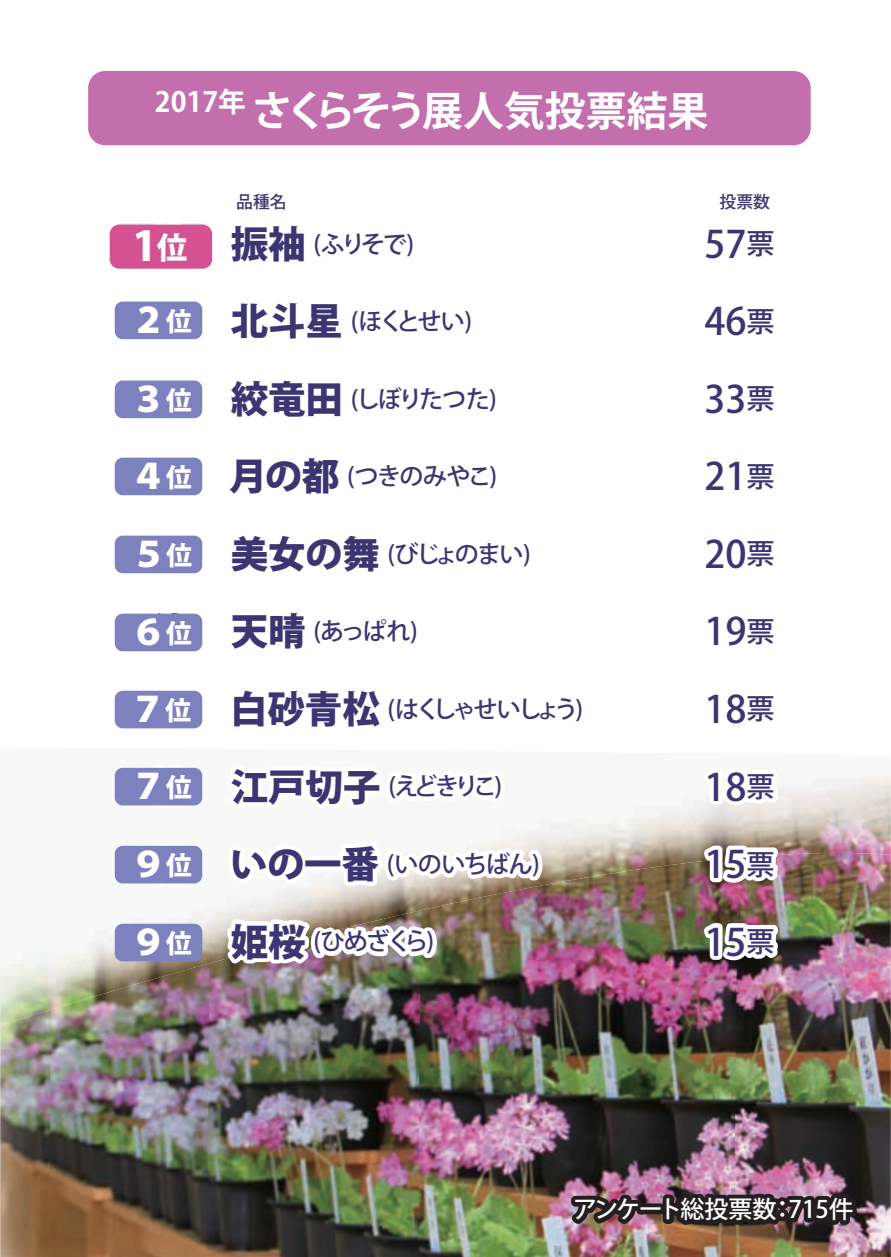
<style>
.page{position:relative;width:891px;height:1257px;background:#fff}
.page>*{position:absolute;margin:0;border:0;box-sizing:border-box;transform-origin:0 0}
.t1{font:700 40.95px "Koz Go Pro";color:#fff}
.t2{font:800 40.35px "Koz Go Pro";color:#fff}
.t3{font:500 37.5px "Koz Go Pro";color:#3c3571}
.t4{font:800 34.5px "Koz Go Pro";color:#fff}
.t5{font:500 24px "Koz Go Pro";letter-spacing:-.115em;color:#3c3571}
.t6{font:500 24px "Koz Go Pro";letter-spacing:-.155em;color:#3c3571}
.t7{font:500 24px "Koz Go Pro";color:#fff}
.t8{font:500 16.8px "Koz Go Pro";color:#3c3571}
.s1{font-weight:800;font-size:37.5px}
.s2{font-size:28.2px}
.s3{font-size:30.45px}
.s4{font-size:25.95px}
</style>
<div class="page">
<img style="left:0;top:1026px;width:1px;height:230px">
<img style="left:737px;top:1025px;width:154px;height:231px">
<img style="left:421px;top:1025px;width:316px;height:231px">
<img style="left:209px;top:1025px;width:212px;height:231px">
<img style="left:51px;top:1025px;width:158px;height:231px">
<img style="left:1px;top:1025px;width:50px;height:231px">
<img style="left:0;top:964px;width:1px;height:62px">
<img style="left:1px;top:776px;width:890px;height:249px">
<svg style="left:121px;top:223px;width:75px;height:2px"></svg>
<svg style="left:119px;top:338px;width:77px;height:2px"></svg>
<svg style="left:122px;top:418px;width:73px;height:1px"></svg>
<svg style="left:121px;top:495px;width:75px;height:1px"></svg>
<svg style="left:121px;top:573px;width:75px;height:1px"></svg>
<svg style="left:121px;top:651px;width:75px;height:1px"></svg>
<svg style="left:118px;top:727px;width:78px;height:2px"></svg>
<svg style="left:121px;top:805px;width:75px;height:7px"></svg>
<svg style="left:698px;top:776px;width:87px;height:33px"></svg>
<svg style="left:121px;top:835px;width:75px;height:55px"></svg>
<img style="left:698px;top:839px;width:87px;height:48px">
<svg style="left:203px;top:145px;width:387px;height:826px"></svg>
<img style="left:698px;top:916px;width:87px;height:48px">
<img style="left:558px;top:1179px;width:303px;height:68px">
<div style="left:110px;top:225px;width:102px;height:44px;background:#d55292;border-radius:9px"></div>
<div style="left:115px;top:301px;width:87px;height:38px;background:#7d81be;border-radius:8px"></div>
<div style="left:115px;top:380px;width:87px;height:38px;background:#7d81be;border-radius:8px"></div>
<div style="left:115px;top:457px;width:87px;height:38px;background:#7d81be;border-radius:8px"></div>
<div style="left:115px;top:535px;width:87px;height:38px;background:#7d81be;border-radius:8px"></div>
<div style="left:115px;top:613px;width:87px;height:38px;background:#7d81be;border-radius:8px"></div>
<div style="left:115px;top:690px;width:87px;height:38px;background:#7d81be;border-radius:8px"></div>
<div style="left:115px;top:767px;width:87px;height:38px;background:#7d81be;border-radius:8px"></div>
<div style="left:115px;top:845px;width:87px;height:38px;background:#7d81be;border-radius:8px"></div>
<div style="left:115px;top:923px;width:87px;height:38px;background:#7d81be;border-radius:8px"></div>
<div style="left:88px;top:71px;width:722px;height:74px;background:#c36ead;border-radius:17px"></div>
<h1 class="t1" style="left:155px;top:84px;width:555px"><sup>2017年</sup>さくらそう展人気投票結果</h1>
<p class="t8" style="left:236px;top:191px;width:52px">品種名</p>
<p class="t8" style="left:719px;top:191px;width:52px">投票数</p>
<p class="t5" style="left:128px;top:228px;width:287px"><span class="s1">1位 振袖</span> (ふりそで)</p>
<h3 class="t3" style="left:704px;top:220px;width:72px">57<span class="s2">票</span></h3>
<h2 class="t2" style="left:133px;top:220px;width:55px">1<span class="s3">位</span></h2>
<p class="t5" style="left:128px;top:306px;width:345px"><span class="s1">2位 北斗星</span> (ほくとせい)</p>
<h3 class="t3" style="left:704px;top:297px;width:72px">46<span class="s2">票</span></h3>
<h3 class="t4" style="left:131px;top:298px;width:62px">２<span class="s4">位</span></h3>
<p class="t5" style="left:128px;top:383px;width:370px"><span class="s1">3位 絞竜田</span> (しぼりたつた)</p>
<h3 class="t3" style="left:704px;top:375px;width:72px">33<span class="s2">票</span></h3>
<h3 class="t4" style="left:131px;top:376px;width:62px">３<span class="s4">位</span></h3>
<p class="t5" style="left:128px;top:461px;width:370px"><span class="s1">4位 月の都</span> (つきのみやこ)</p>
<h3 class="t3" style="left:704px;top:452px;width:72px">21<span class="s2">票</span></h3>
<h3 class="t4" style="left:131px;top:454px;width:62px">４<span class="s4">位</span></h3>
<p class="t5" style="left:128px;top:538px;width:404px"><span class="s1">5位 美女の舞</span> (びじょのまい)</p>
<h3 class="t3" style="left:704px;top:530px;width:72px">20<span class="s2">票</span></h3>
<h3 class="t4" style="left:131px;top:532px;width:62px">５<span class="s4">位</span></h3>
<p class="t5" style="left:128px;top:616px;width:291px"><span class="s1">6位 天晴</span> (あっぱれ)</p>
<h3 class="t3" style="left:704px;top:607px;width:72px">19<span class="s2">票</span></h3>
<h3 class="t4" style="left:131px;top:609px;width:62px">６<span class="s4">位</span></h3>
<p class="t6" style="left:128px;top:693px;width:456px"><span class="s1">7位 白砂青松</span> (はくしゃせいしょう)</p>
<h3 class="t3" style="left:704px;top:685px;width:72px">18<span class="s2">票</span></h3>
<h3 class="t4" style="left:130px;top:687px;width:62px">７<span class="s4">位</span></h3>
<p class="t5" style="left:128px;top:771px;width:375px"><span class="s1">8位 江戸切子</span> (えどきりこ)</p>
<h3 class="t3" style="left:704px;top:762px;width:72px">18<span class="s2">票</span></h3>
<h3 class="t4" style="left:131px;top:764px;width:62px">７<span class="s4">位</span></h3>
<p class="t5" style="left:128px;top:848px;width:413px"><span class="s1">9位 いの一番</span> (いのいちばん)</p>
<h3 class="t3" style="left:704px;top:840px;width:72px">15<span class="s2">票</span></h3>
<h3 class="t4" style="left:131px;top:842px;width:62px">９<span class="s4">位</span></h3>
<h3 class="t4" style="left:131px;top:919px;width:62px">９<span class="s4">位</span></h3>
<p class="t5" style="left:231px;top:926px;width:205px"><span class="s1">姫桜</span> (ひめざくら)</p>
<h3 class="t3" style="left:704px;top:917px;width:72px">15<span class="s2">票</span></h3>
<p class="t7" style="left:573px;top:1194px;width:281px">アンケート総投票数：715件</p>
</div>
